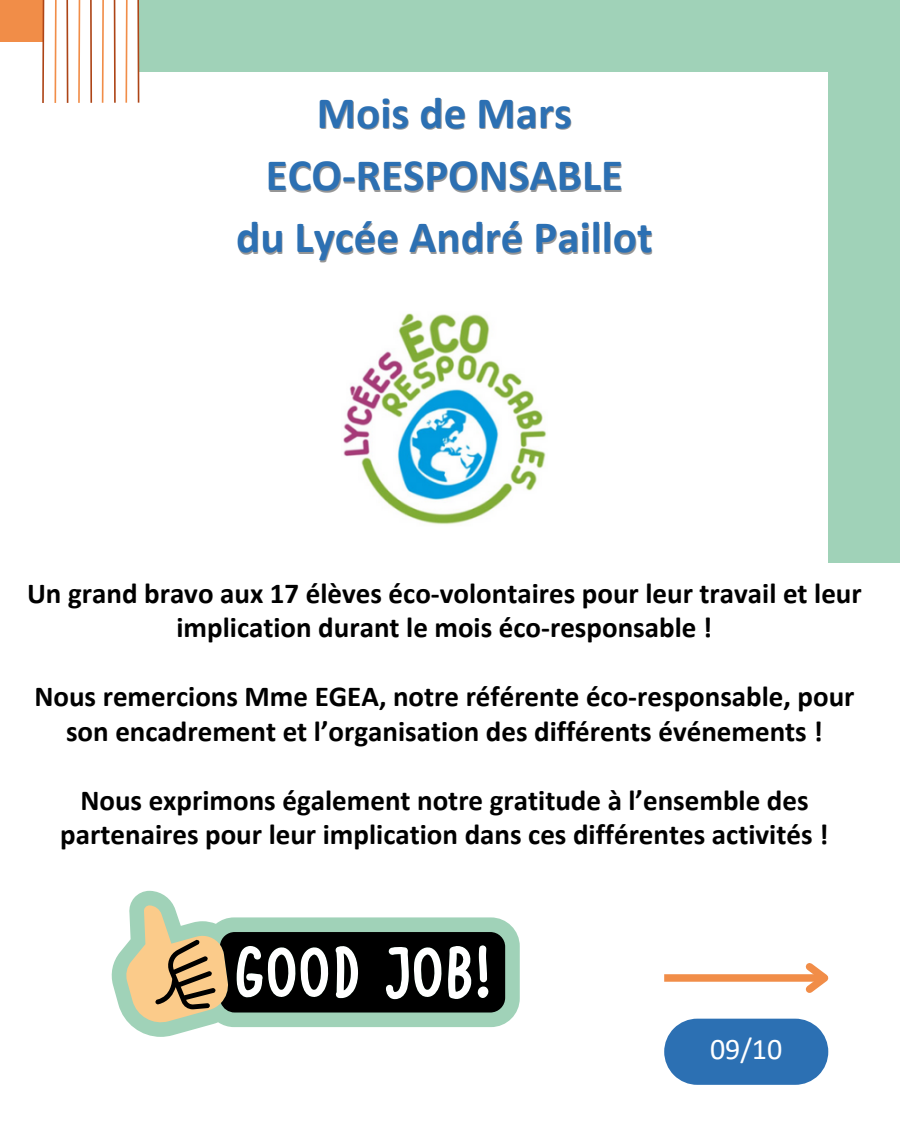
<style>
.page{position:relative;width:900px;height:1125px;background:#fff}
.page>*{position:absolute;margin:0;border:0;box-sizing:border-box;transform-origin:0 0}
.t1{font:700 45px "Calibri";color:#2c70b3}
.t2{font:30px "Calibri";color:#fff}
.t3{font:700 29px/34.5px "Calibri";color:#000;text-align:center}
</style>
<div class="page">
<svg style="left:664px;top:1019px;width:164px;height:66px;background:#3e7cb9"></svg>
<div style="left:664px;top:974px;width:161px;height:8px;background:#f18d48"></div>
<svg style="left:799px;top:963px;width:30px;height:30px"></svg>
<div style="left:140px;top:0;width:760px;height:72px;background:#a0d2b8"></div>
<div style="left:828px;top:0;width:72px;height:562px;background:#a0d2b8"></div>
<img style="left:343px;top:313px;width:204px;height:212px">
<svg style="left:111px;top:891px;width:409px;height:146px"></svg>
<svg style="left:125px;top:905px;width:380px;height:121px"></svg>
<div style="left:0;top:0;width:43px;height:42px;background:#f18d48"></div>
<svg style="left:42px;top:0;width:3px;height:103px"></svg>
<svg style="left:54px;top:0;width:3px;height:103px"></svg>
<svg style="left:78px;top:0;width:3px;height:103px"></svg>
<svg style="left:66px;top:0;width:3px;height:103px"></svg>
<svg style="left:101px;top:0;width:3px;height:103px"></svg>
<svg style="left:90px;top:0;width:3px;height:103px"></svg>
<svg style="left:113px;top:0;width:3px;height:103px"></svg>
<svg style="left:137px;top:0;width:3px;height:103px"></svg>
<svg style="left:125px;top:0;width:3px;height:103px"></svg>
<p class="t1" style="left:317px;top:94px;width:257px">Mois de Mars</p>
<p class="t1" style="left:266px;top:156px;width:359px">ECO-RESPONSABLE</p>
<h2 class="t1" style="left:236px;top:218px;width:418px">du Lycée André Paillot</h2>
<p class="t3" style="left:27px;top:578px;width:836px">Un grand bravo aux 17 élèves éco-volontaires pour leur travail et leur implication durant le mois éco-responsable !</p>
<p class="t3" style="left:34px;top:682px;width:822px">Nous remercions Mme EGEA, notre référente éco-responsable, pour son encadrement et l’organisation des différents événements !</p>
<p class="t3" style="left:60px;top:785px;width:770px">Nous exprimons également notre gratitude à l’ensemble des partenaires pour leur implication dans ces différentes activités !</p>
<h1 class="t2" style="left:710px;top:1037px;width:74px">09/10</h1>
</div>
